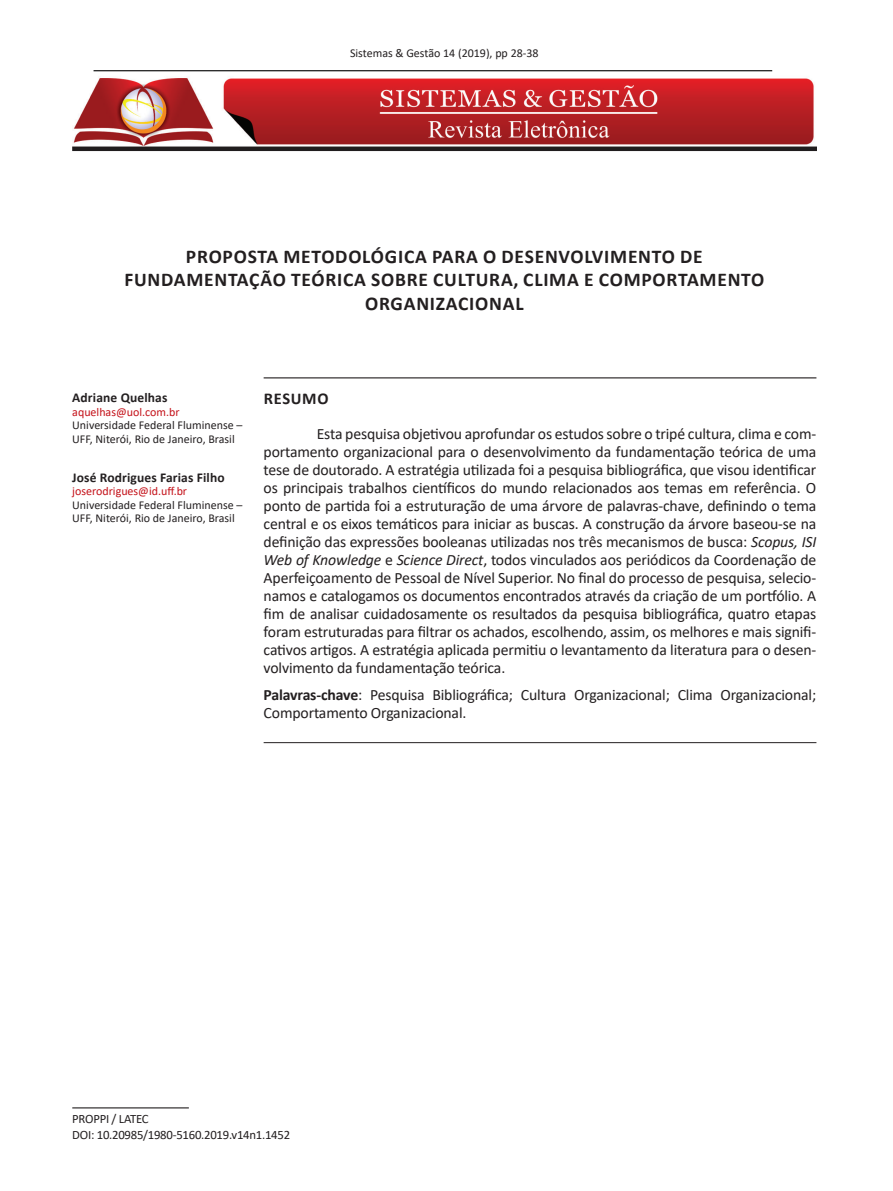
<style>
.page{position:relative;width:893px;height:1191px;background:#fff}
.page>*{position:absolute;margin:0;border:0;box-sizing:border-box;transform-origin:0 0}
.t1{font:700 19.5px/23.4px "Calibri";letter-spacing:.04em;color:#231f20;text-align:center}
.t2{font:700 16.5px "Calibri";letter-spacing:.04em;color:#231f20}
.t3{font:15.75px/18px "Calibri";letter-spacing:-.01em;color:#231f20;text-align:justify}
.t4{font:700 13.5px "Calibri";letter-spacing:.01em;color:#231f20}
.t5{font:12.75px/15.3px "Calibri";letter-spacing:-.02em;color:#231f20}
.t6{font:12px/13.5px "Calibri";color:#231f20}
.t7{font:12px "Calibri";color:#c4121a}
.s1{font-style:italic}
.s2{font-weight:700}
</style>
<div class="page">
<img style="left:72px;top:78px;width:744px;height:74px">
<hr style="left:94px;top:70px;width:678px;height:1px;background:#000">
<hr style="left:72px;top:1107px;width:117px;height:1px;background:#231f20">
<hr style="left:264px;top:377px;width:552px;height:1px;background:#231f20">
<hr style="left:264px;top:742px;width:552px;height:1px;background:#231f20">
<p class="t6" style="left:350px;top:46px;width:190px">Sistemas &amp; Gestão 14 (2019), pp 28-38</p>
<p class="t1" style="left:124px;top:244px;width:641px">PROPOSTA METODOLÓGICA PARA O DESENVOLVIMENTO DE<br>FUNDAMENTAÇÃO TEÓRICA SOBRE CULTURA, CLIMA E COMPORTAMENTO<br>ORGANIZACIONAL</p>
<p class="t4" style="left:72px;top:388px;width:97px">Adriane Quelhas</p>
<p class="t7" style="left:72px;top:403px;width:109px">aquelhas@uol.com.br</p>
<p class="t6" style="left:72px;top:418px;width:172px">Universidade Federal Fluminense –<br>UFF, Niterói, Rio de Janeiro, Brasil</p>
<p class="t4" style="left:72px;top:468px;width:154px">José Rodrigues Farias Filho</p>
<p class="t7" style="left:72px;top:483px;width:116px">joserodrigues@id.uff.br</p>
<p class="t6" style="left:72px;top:498px;width:172px">Universidade Federal Fluminense –<br>UFF, Niterói, Rio de Janeiro, Brasil</p>
<p class="t2" style="left:264px;top:387px;width:66px">RESUMO</p>
<p class="t3" style="left:264px;top:424px;width:554px;text-indent:53px">Esta pesquisa objetivou aprofundar os estudos sobre o tripé cultura, clima e com&shy;portamento organizacional para o desenvolvimento da fundamentação teórica de uma tese de doutorado. A estratégia utilizada foi a pesquisa bibliográfica, que visou identificar os principais trabalhos científicos do mundo relacionados aos temas em referência. O ponto de partida foi a estruturação de uma árvore de palavras-chave, definindo o tema central e os eixos temáticos para iniciar as buscas. A construção da árvore baseou-se na definição das expressões booleanas utilizadas nos três mecanismos de busca: <span class="s1">Scopus, ISI Web of Knowledge</span> e <span class="s1">Science Direct</span>, todos vinculados aos periódicos da Coordenação de Aperfeiçoamento de Pessoal de Nível Superior. No final do processo de pesquisa, selecio&shy;namos e catalogamos os documentos encontrados através da criação de um portfólio. A fim de analisar cuidadosamente os resultados da pesquisa bibliográfica, quatro etapas foram estruturadas para filtrar os achados, escolhendo, assim, os melhores e mais signifi&shy;cativos artigos. A estratégia aplicada permitiu o levantamento da literatura para o desen&shy;volvimento da fundamentação teórica.</p>
<p class="t3" style="left:264px;top:685px;width:554px"><span class="s2">Palavras-chave</span>: Pesquisa Bibliográfica; Cultura Organizacional; Clima Organizacional;<br>Comportamento Organizacional.</p>
<p class="t5" style="left:72px;top:1111px;width:219px">PROPPI / LATEC<br>DOI: 10.20985/1980-5160.2019.v14n1.1452</p>
</div>
